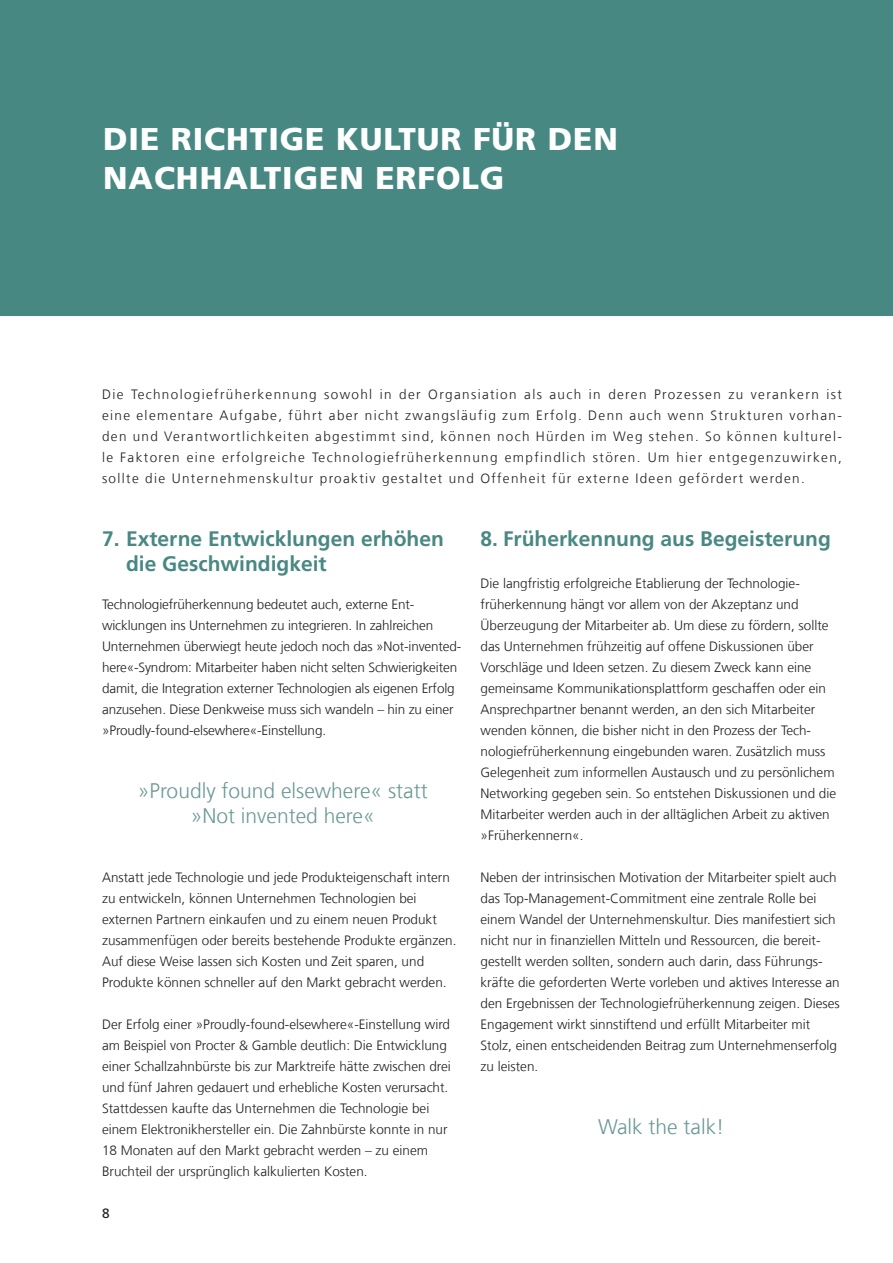
<style>
.page{position:relative;width:893px;height:1263px;background:#fff}
.page>*{position:absolute;margin:0;border:0;box-sizing:border-box;transform-origin:0 0}
._03_Standardüberschr{font:900 31.5px/39px "Frutiger LT Com";letter-spacing:.03em;color:#fff}
.Zwischenüberschrift{font:700 21px/25.2px "Frutiger LT Com";color:#488883}
.Zitate{font:300 21px/25.2px "Frutiger LT Com";color:#6b9996;text-align:center}
._06_Fließtext{font:300 13.5px/21px "Frutiger LT Com";color:#231f20}
._04_Einleitungstext{font:300 13.5px/21px "Frutiger LT Com";letter-spacing:.1em;color:#231f20;text-align:justify}
.t1{font:13.5px "Frutiger LT Com";color:#231f20}
</style>
<div class="page">
<div style="left:0;top:0;width:893px;height:315px;background:#488883"></div>
<p class="_03_Standardüberschr" style="left:103px;top:119px;width:516px">DIE RICHTIGE KULTUR FÜR DEN<br>NACHHALTIGEN ERFOLG</p>
<p class="_04_Einleitungstext" style="left:102px;top:384px;width:741px">Die Technologiefrüherkennung sowohl in der Organsiation als auch in deren Prozessen zu verankern ist eine elementare Aufgabe, führt aber nicht zwangsläufig zum Erfolg. Denn auch wenn Strukturen vorhan&shy;den und Verantwortlichkeiten abgestimmt sind, können noch Hürden im Weg stehen. So können kulturel&shy;le Faktoren eine erfolgreiche Technologiefrüherkennung empfindlich stören. Um hier entgegenzuwirken, sollte die Unternehmenskultur proaktiv gestaltet und Offenheit für externe Ideen gefördert werden.</p>
<p class="Zwischenüberschrift" style="left:126px;top:526px;width:319px;text-indent:-24px">7. Externe Entwicklungen erhöhen die Geschwindigkeit</p>
<p class="_06_Fließtext" style="left:102px;top:594px;width:361px">Technologiefrüherkennung bedeutet auch, externe Ent&shy;wicklungen ins Unternehmen zu integrieren. In zahlreichen Unternehmen überwiegt heute jedoch noch das »Not-invented&shy;here«-Syndrom: Mitarbeiter haben nicht selten Schwierigkeiten damit, die Integration externer Technologien als eigenen Erfolg anzusehen. Diese Denkweise muss sich wandeln – hin zu einer »Proudly-found-elsewhere«-Einstellung.</p>
<p class="Zitate" style="left:138px;top:778px;width:291px">»Proudly found elsewhere« statt »Not invented here«</p>
<p class="_06_Fließtext" style="left:102px;top:867px;width:356px">Anstatt jede Technologie und jede Produkteigenschaft intern zu entwickeln, können Unternehmen Technologien bei externen Partnern einkaufen und zu einem neuen Produkt zusammenfügen oder bereits bestehende Produkte ergänzen.<br>Auf diese Weise lassen sich Kosten und Zeit sparen, und Produkte können schneller auf den Markt gebracht werden.</p>
<p class="_06_Fließtext" style="left:102px;top:1014px;width:350px">Der Erfolg einer »Proudly-found-elsewhere«-Einstellung wird am Beispiel von Procter &amp; Gamble deutlich: Die Entwicklung einer Schallzahnbürste bis zur Marktreife hätte zwischen drei und fünf Jahren gedauert und erhebliche Kosten verursacht.<br>Stattdessen kaufte das Unternehmen die Technologie bei einem Elektronikhersteller ein. Die Zahnbürste konnte in nur 18 Monaten auf den Markt gebracht werden – zu einem Bruchteil der ursprünglich kalkulierten Kosten.</p>
<p class="t1" style="left:102px;top:1205px;width:9px">8</p>
<p class="Zwischenüberschrift" style="left:480px;top:526px;width:352px">8. Früherkennung aus Begeisterung</p>
<p class="_06_Fließtext" style="left:480px;top:573px;width:357px">Die langfristig erfolgreiche Etablierung der Technologie&shy;früherkennung hängt vor allem von der Akzeptanz und Überzeugung der Mitarbeiter ab. Um diese zu fördern, sollte das Unternehmen frühzeitig auf offene Diskussionen über Vorschläge und Ideen setzen. Zu diesem Zweck kann eine gemeinsame Kommunikationsplattform geschaffen oder ein Ansprechpartner benannt werden, an den sich Mitarbeiter wenden können, die bisher nicht in den Prozess der Tech&shy;nologiefrüherkennung eingebunden waren. Zusätzlich muss Gelegenheit zum informellen Austausch und zu persönlichem Networking gegeben sein. So entstehen Diskussionen und die Mitarbeiter werden auch in der alltäglichen Arbeit zu aktiven »Früherkennern«.</p>
<p class="_06_Fließtext" style="left:480px;top:867px;width:361px">Neben der intrinsischen Motivation der Mitarbeiter spielt auch das Top-Management-Commitment eine zentrale Rolle bei einem Wandel der Unternehmenskultur. Dies manifestiert sich nicht nur in finanziellen Mitteln und Ressourcen, die bereit&shy;gestellt werden sollten, sondern auch darin, dass Führungs&shy;kräfte die geforderten Werte vorleben und aktives Interesse an den Ergebnissen der Technologiefrüherkennung zeigen. Dieses Engagement wirkt sinnstiftend und erfüllt Mitarbeiter mit Stolz, einen entscheidenden Beitrag zum Unternehmenserfolg zu leisten.</p>
<p class="Zitate" style="left:598px;top:1114px;width:128px">Walk the talk!</p>
</div>
